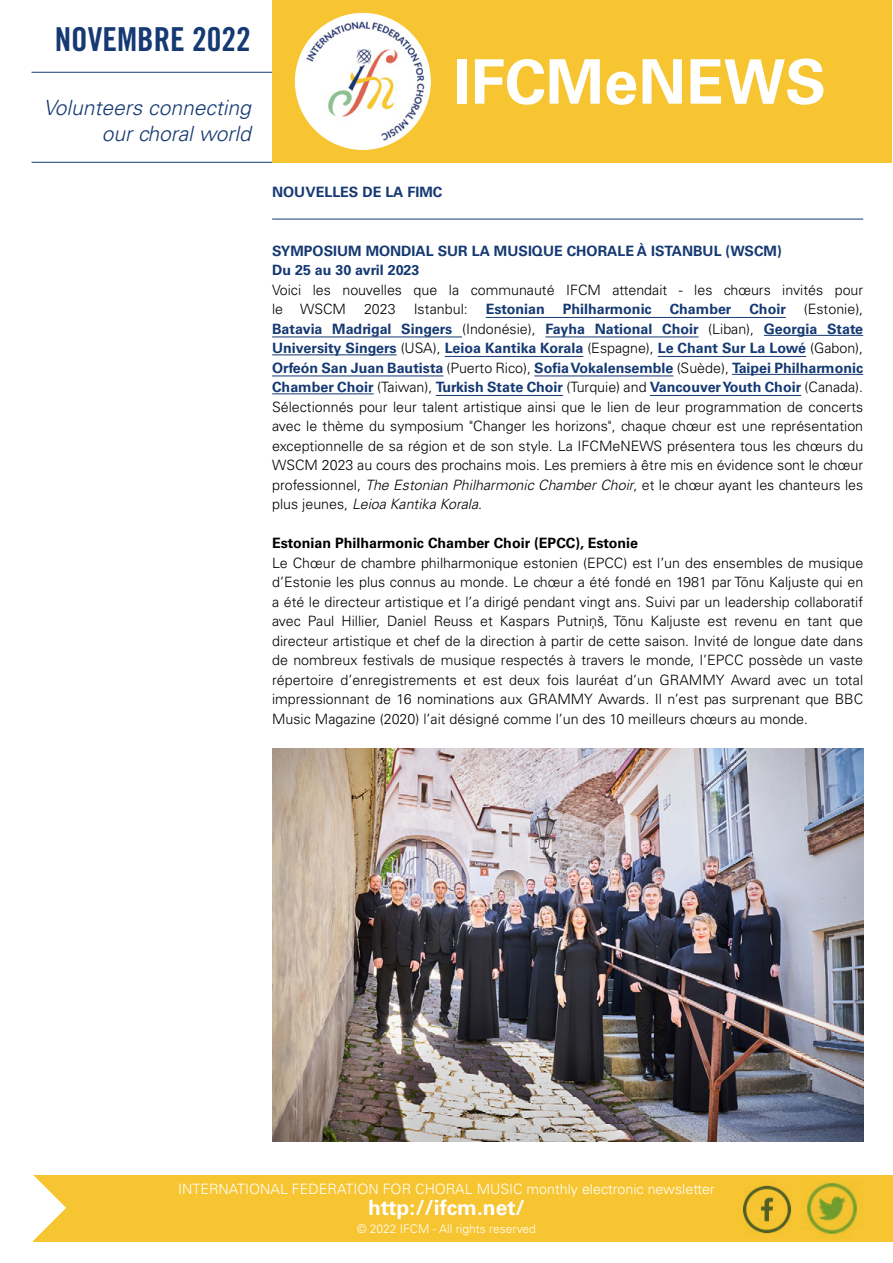
<style>
.page{position:relative;width:893px;height:1263px;background:#fff}
.page>*{position:absolute;margin:0;border:0;box-sizing:border-box;transform-origin:0 0}
.t1{font:700 61.5px "Univers LT Std";color:#fff}
.t2{font:33px "Trade Gothic LT Std Bd Cn 20";color:#153972}
.t3{font:italic 300 21px/25.2px "Univers LT Std";color:#153972;text-align:right}
.t4{font:700 21px "Univers LT Std";color:#fff}
.t5{font:300 14.25px/19.5px "Univers LT Std";color:#000;text-align:justify}
.t6{font:700 14.25px/19.5px "Univers LT Std";color:#153972}
.t7{font:300 14.25px "Univers LT Std";color:#fff}
.t8{font:700 14.25px "Univers LT Std";color:#000}
.t9{font:300 12px "Univers LT Std";color:#fff}
.s1{font-weight:700;color:#153972}
.s2{font-style:italic}
.s3{font-family:"Helvetica"}
</style>
<div class="page">
<hr style="left:272px;top:219px;width:591px;height:1px;background:#153972">
<hr style="left:486px;top:317px;width:300px;height:1px;background:#153972">
<hr style="left:272px;top:337px;width:190px;height:1px;background:#153972">
<hr style="left:545px;top:337px;width:154px;height:1px;background:#153972">
<hr style="left:764px;top:335px;width:99px;height:1px;background:#153972">
<hr style="left:272px;top:354px;width:125px;height:1px;background:#153972">
<hr style="left:445px;top:356px;width:138px;height:1px;background:#153972">
<hr style="left:658px;top:356px;width:148px;height:1px;background:#153972">
<hr style="left:272px;top:376px;width:171px;height:1px;background:#153972">
<hr style="left:534px;top:376px;width:139px;height:1px;background:#153972">
<hr style="left:732px;top:374px;width:131px;height:1px;background:#153972">
<hr style="left:272px;top:393px;width:102px;height:1px;background:#153972">
<hr style="left:436px;top:395px;width:127px;height:1px;background:#153972">
<hr style="left:650px;top:395px;width:151px;height:1px;background:#153972">
<div style="left:33px;top:1176px;width:860px;height:66px;background:#f7c531"></div>
<svg style="left:33px;top:1175px;width:33px;height:66px"></svg>
<div style="left:272px;top:0;width:619px;height:163px;background:#f7c531"></div>
<hr style="left:32px;top:72px;width:240px;height:1px;background:#153972">
<hr style="left:32px;top:162px;width:240px;height:1px;background:#153972">
<img style="left:295px;top:13px;width:135px;height:136px">
<img style="left:272px;top:748px;width:591px;height:394px">
<h2 class="t2" style="left:55px;top:19px;width:198px">NOVEMBRE 2022</h2>
<h3 class="t3" style="left:44px;top:96px;width:209px">Volunteers connecting our choral world</h3>
<h1 class="t1" style="left:454px;top:46px;width:374px">IFCMeNEWS</h1>
<p class="t6" style="left:272px;top:183px;width:172px">NOUVELLES DE LA FIMC</p>
<p class="t6" style="left:272px;top:241px;width:511px">SYMPOSIUM MONDIAL SUR LA MUSIQUE CHORALE À ISTANBUL (WSCM)<br>Du 25 au 30 avril 2023</p>
<p class="t5" style="left:272px;top:280px;width:593px">Voici les nouvelles que la communauté IFCM attendait - les chœurs invités pour le WSCM</p>
<p class="t5" style="left:364px;top:300px;width:33px">2023</p>
<p class="t5" style="left:414px;top:300px;width:56px">Istanbul:</p>
<p class="t6" style="left:486px;top:300px;width:61px">Estonian</p>
<p class="t6" style="left:563px;top:300px;width:90px">Philharmonic</p>
<p class="t6" style="left:670px;top:300px;width:63px">Chamber</p>
<p class="t6" style="left:749px;top:300px;width:38px">Choir</p>
<p class="t5" style="left:272px;top:300px;width:593px;text-indent:532px">(Estonie), <span class="s1">Batavia Madrigal Singers</span> (Indonésie), <span class="s1">Fayha National Choir</span> (Liban), <span class="s1">Georgia State University Singers</span> (USA), <span class="s1">Leioa Kantika Korala</span> (Espagne), <span class="s1">Le Chant Sur La Lowé</span> (Gabon), <span class="s1">Orfeón San Juan Bautista</span> (Puerto Rico), <span class="s1">Sofia Vokalensemble</span> (Suède), <span class="s1">Taipei Philharmonic Chamber Choir</span> (Taiwan), <span class="s1">Turkish State Choir</span> (Turquie) and <span class="s1">Vancouver Youth Choir</span> (Canada).<br>Sélectionnés pour leur talent artistique ainsi que le lien de leur programmation de concerts avec le thème du symposium "Changer les horizons", chaque chœur est une représentation exceptionnelle de sa région et de son style. La IFCMeNEWS présentera tous les chœurs du WSCM 2023 au cours des prochains mois. Les premiers à être mis en évidence sont le chœur professionnel, <span class="s2">The Estonian Philharmonic Chamber Choir</span>, et le chœur ayant les chanteurs les plus jeunes, <span class="s2">Leioa Kantika Korala</span>.</p>
<p class="t8" style="left:272px;top:535px;width:367px">Estonian Philharmonic Chamber Choir (EPCC), Estonie</p>
<p class="t5" style="left:272px;top:553px;width:593px">Le Chœur de chambre philharmonique estonien (EPCC) est l’un des ensembles de musique d’Estonie les plus connus au monde. Le chœur a été fondé en 1981 par Tõnu Kaljuste qui en a été le directeur artistique et l’a dirigé pendant vingt ans. Suivi par un leadership collaboratif avec Paul Hillier, Daniel Reuss et Kaspars Putni<span class="s3">ņ</span>š, Tõnu Kaljuste est revenu en tant que directeur artistique et chef de la direction à partir de cette saison. Invité de longue date dans de nombreux festivals de musique respectés à travers le monde, l’EPCC possède un vaste répertoire d’enregistrements et est deux fois lauréat d’un GRAMMY Award avec un total impressionnant de 16 nominations aux GRAMMY Awards. Il n’est pas surprenant que BBC Music Magazine (2020) l’ait désigné comme l’un des 10 meilleurs chœurs au monde.</p>
<p class="t7" style="left:178px;top:1180px;width:538px">INTERNATIONAL FEDERATION FOR CHORAL MUSIC monthly electronic newsletter</p>
<h3 class="t4" style="left:368px;top:1195px;width:158px">http://ifcm.net/</h3>
<p class="t9" style="left:357px;top:1221px;width:180px">© 2022 IFCM - All rights reserved</p>
</div>
